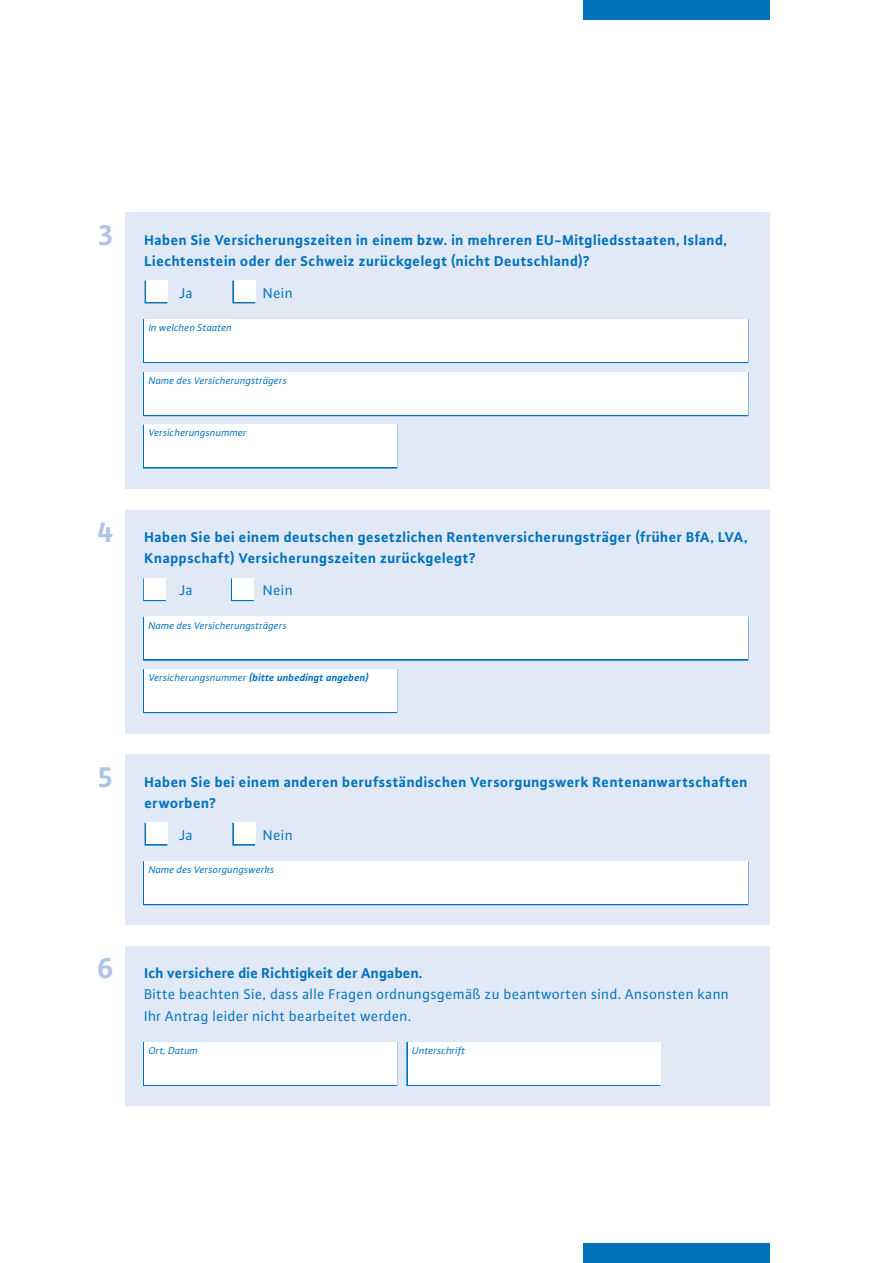
<style>
.page{position:relative;width:893px;height:1263px;background:#fff}
.page>*{position:absolute;margin:0;border:0;box-sizing:border-box;transform-origin:0 0}
.t1{font:30px "Plus Sans Bold SC";color:#adc4e5}
.t2{font:700 15px/21.3px "Plus Sans";letter-spacing:.025em;color:#0072bc}
.t3{font:15px/21.3px "Plus Sans Normal";letter-spacing:.02em;color:#0072bc}
.t4{font:700 15px "Plus Sans";letter-spacing:.005em;color:#0072bc}
.t5{font:italic 10.5px "Plus Sans Normal";letter-spacing:.005em;color:#0072bc}
.t6{font:italic 700 10.5px "Plus Sans";letter-spacing:.005em;color:#0072bc}
.s1{font-family:"Plus Sans Normal";font-weight:400}
</style>
<div class="page">
<div style="left:583px;top:1244px;width:187px;height:19px;background:#0072bc"></div>
<div style="left:583px;top:0;width:187px;height:19px;background:#0072bc"></div>
<div style="left:125px;top:946px;width:645px;height:160px;background:#e1e9f6"></div>
<div style="left:125px;top:510px;width:645px;height:223px;background:#e1e9f6"></div>
<div style="left:125px;top:755px;width:645px;height:170px;background:#e1e9f6"></div>
<div style="left:143px;top:617px;width:605px;height:44px;border:2px solid #0072bc"></div>
<div style="left:143px;top:861px;width:605px;height:44px;border:2px solid #0072bc"></div>
<div style="left:143px;top:669px;width:254px;height:44px;border:2px solid #0072bc"></div>
<div style="left:145px;top:617px;width:603px;height:42px;background:#fff"></div>
<div style="left:145px;top:861px;width:603px;height:43px;background:#fff"></div>
<div style="left:145px;top:669px;width:252px;height:42px;background:#fff"></div>
<svg style="left:143px;top:578px;width:23px;height:23px"></svg>
<div style="left:145px;top:578px;width:21px;height:22px;background:#fff"></div>
<div style="left:231px;top:578px;width:23px;height:23px;background:#0072bc"></div>
<div style="left:232px;top:578px;width:22px;height:22px;background:#fff"></div>
<svg style="left:145px;top:823px;width:22px;height:23px"></svg>
<div style="left:146px;top:823px;width:21px;height:21px;background:#fff"></div>
<svg style="left:232px;top:823px;width:23px;height:23px"></svg>
<div style="left:234px;top:823px;width:21px;height:21px;background:#fff"></div>
<div style="left:143px;top:1042px;width:254px;height:44px;border:2px solid #0072bc"></div>
<div style="left:406px;top:1042px;width:255px;height:44px;border:2px solid #0072bc"></div>
<div style="left:145px;top:1042px;width:252px;height:42px;background:#fff"></div>
<div style="left:408px;top:1042px;width:253px;height:42px;background:#fff"></div>
<div style="left:125px;top:213px;width:645px;height:276px;background:#e1e9f6"></div>
<div style="left:143px;top:319px;width:605px;height:44px;border:2px solid #0072bc"></div>
<div style="left:143px;top:372px;width:605px;height:44px;border:2px solid #0072bc"></div>
<div style="left:143px;top:424px;width:254px;height:45px;border:2px solid #0072bc"></div>
<div style="left:145px;top:319px;width:603px;height:42px;background:#fff"></div>
<div style="left:145px;top:372px;width:603px;height:43px;background:#fff"></div>
<div style="left:145px;top:424px;width:252px;height:43px;background:#fff"></div>
<div style="left:145px;top:281px;width:22px;height:22px;background:#0072bc"></div>
<div style="left:146px;top:281px;width:21px;height:21px;background:#fff"></div>
<svg style="left:232px;top:281px;width:23px;height:22px"></svg>
<div style="left:234px;top:281px;width:21px;height:21px;background:#fff"></div>
<h1 class="t1" style="left:98px;top:215px;width:18px">3</h1>
<p class="t2" style="left:145px;top:228px;width:584px">Haben Sie Versicherungszeiten in einem bzw. in mehreren EU-Mitgliedsstaaten, Island,<br>Liechtenstein oder der Schweiz zurückgelegt (nicht Deutschland)?</p>
<p class="t3" style="left:179px;top:282px;width:15px">Ja</p>
<p class="t3" style="left:263px;top:282px;width:31px">Nein</p>
<p class="t5" style="left:149px;top:321px;width:85px">In welchen Staaten</p>
<p class="t5" style="left:149px;top:322px;width:68px">Konto Nummer</p>
<p class="t5" style="left:149px;top:374px;width:140px">Name des Versicherungsträgers</p>
<p class="t5" style="left:149px;top:375px;width:68px">Konto Nummer</p>
<p class="t5" style="left:149px;top:426px;width:99px">Versicherungsnummer</p>
<p class="t5" style="left:149px;top:428px;width:68px">Konto Nummer</p>
<h1 class="t1" style="left:97px;top:513px;width:18px">4</h1>
<p class="t2" style="left:145px;top:526px;width:605px">Haben Sie bei einem deutschen gesetzlichen Rentenversicherungsträger (früher BfA, LVA,<br>Knappschaft) Versicherungszeiten zurückgelegt?</p>
<p class="t3" style="left:179px;top:579px;width:15px">Ja</p>
<p class="t3" style="left:263px;top:579px;width:31px">Nein</p>
<p class="t5" style="left:149px;top:618px;width:140px">Name des Versicherungsträgers</p>
<p class="t5" style="left:149px;top:620px;width:68px">Konto Nummer</p>
<p class="t6" style="left:149px;top:671px;width:222px"><span class="s1">Versicherungsnummer</span> (bitte unbedingt angeben)</p>
<p class="t5" style="left:149px;top:672px;width:68px">Konto Nummer</p>
<h1 class="t1" style="left:97px;top:757px;width:18px">5</h1>
<p class="t2" style="left:145px;top:771px;width:604px">Haben Sie bei einem anderen berufsständischen Versorgungswerk Rentenanwartschaften erworben?</p>
<p class="t3" style="left:179px;top:824px;width:15px">Ja</p>
<p class="t3" style="left:263px;top:824px;width:31px">Nein</p>
<p class="t5" style="left:149px;top:863px;width:127px">Name des Versorgungswerks</p>
<p class="t5" style="left:149px;top:864px;width:68px">Konto Nummer</p>
<h1 class="t1" style="left:97px;top:948px;width:18px">6</h1>
<p class="t4" style="left:145px;top:963px;width:280px">Ich versichere die Richtigkeit der Angaben.</p>
<p class="t3" style="left:145px;top:983px;width:586px">Bitte beachten Sie, dass alle Fragen ordnungsgemäß zu beantworten sind. Ansonsten kann<br>Ihr Antrag leider nicht bearbeitet werden.</p>
<p class="t5" style="left:149px;top:1045px;width:51px">Ort, Datum</p>
<p class="t5" style="left:412px;top:1045px;width:55px">Unterschrift</p>
</div>
